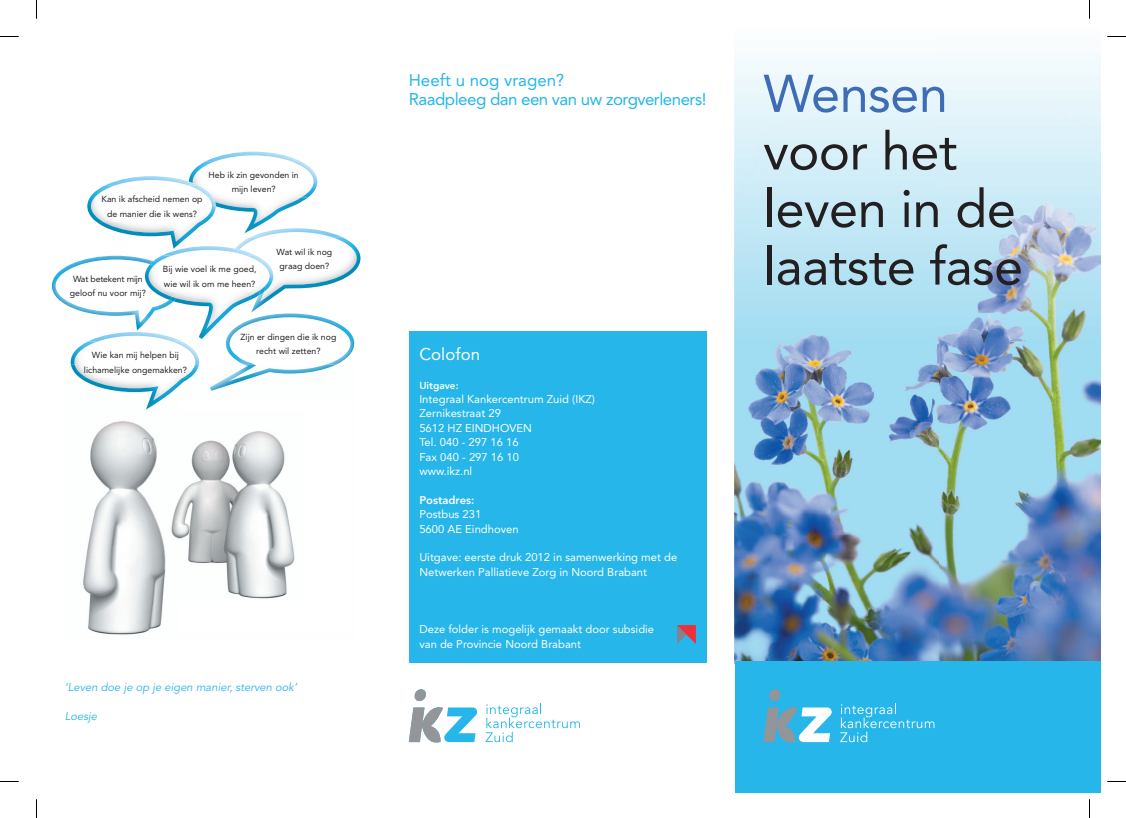
<style>
.page{position:relative;width:1126px;height:818px;background:#fff}
.page>*{position:absolute;margin:0;border:0;box-sizing:border-box;transform-origin:0 0}
.t1{font:52.5px/57.5px "Avenir";letter-spacing:-.01em;color:#231f20}
.t2{font:52.5px "Avenir";letter-spacing:-.01em;color:#3e6db5}
.t3{font:16.88px/18.8px "Avenir";letter-spacing:-.03em;color:#26b6ea}
.t4{font:16.88px "Avenir";color:#fff}
.t5{font:11.25px/14.4px "Avenir";color:#fff}
.t6{font:italic 11.25px "Avenir";color:#26b6ea}
.t7{font:800 11.25px "Avenir";color:#fff}
.t8{font:800 10px "Avenir";color:#fff}
.t9{font:8.75px/14.4px "Avenir";color:#231f20;text-align:center}
.t10{font:8.75px/14.4px "Avenir";letter-spacing:-.02em;color:#231f20;text-align:center}
</style>
<div class="page">
<img style="left:734px;top:53px;width:366px;height:610px">
<img style="left:206px;top:151px;width:94px;height:10px">
<img style="left:216px;top:197px;width:92px;height:36px">
<img style="left:291px;top:161px;width:26px;height:36px">
<img style="left:189px;top:161px;width:26px;height:21px">
<div style="left:734px;top:660px;width:365px;height:131px;background:#26b6ea"></div>
<svg style="left:840px;top:703px;width:94px;height:38px"></svg>
<svg style="left:763px;top:689px;width:68px;height:53px"></svg>
<svg style="left:485px;top:703px;width:95px;height:38px"></svg>
<svg style="left:409px;top:689px;width:68px;height:53px"></svg>
<div style="left:409px;top:331px;width:297px;height:331px;background:#26b6ea"></div>
<svg style="left:677px;top:625px;width:18px;height:18px"></svg>
<img style="left:70px;top:364px;width:267px;height:271px">
<img style="left:104px;top:176px;width:85px;height:10px">
<img style="left:97px;top:222px;width:109px;height:24px">
<img style="left:195px;top:186px;width:18px;height:11px">
<svg style="left:208px;top:197px;width:8px;height:9px"></svg>
<svg style="left:189px;top:182px;width:10px;height:6px"></svg>
<img style="left:199px;top:206px;width:17px;height:16px">
<img style="left:87px;top:186px;width:27px;height:36px">
<img style="left:249px;top:228px;width:94px;height:10px">
<img style="left:236px;top:238px;width:124px;height:69px">
<img style="left:52px;top:255px;width:109px;height:74px">
<img style="left:161px;top:300px;width:12px;height:9px">
<img style="left:171px;top:255px;width:86px;height:37px">
<img style="left:232px;top:255px;width:32px;height:34px">
<img style="left:171px;top:262px;width:9px;height:30px">
<img style="left:163px;top:246px;width:69px;height:9px">
<img style="left:247px;top:249px;width:9px;height:6px">
<svg style="left:232px;top:248px;width:15px;height:7px"></svg>
<img style="left:173px;top:292px;width:87px;height:47px">
<img style="left:154px;top:292px;width:15px;height:8px">
<svg style="left:169px;top:292px;width:10px;height:9px"></svg>
<img style="left:247px;top:255px;width:26px;height:21px">
<img style="left:264px;top:276px;width:9px;height:16px">
<svg style="left:257px;top:284px;width:9px;height:11px"></svg>
<img style="left:145px;top:255px;width:26px;height:37px">
<svg style="left:150px;top:261px;width:7px;height:4px"></svg>
<img style="left:87px;top:341px;width:96px;height:36px">
<img style="left:89px;top:332px;width:93px;height:9px">
<img style="left:80px;top:377px;width:110px;height:32px">
<img style="left:172px;top:341px;width:27px;height:23px">
<img style="left:183px;top:364px;width:16px;height:13px">
<img style="left:71px;top:341px;width:26px;height:23px">
<img style="left:71px;top:364px;width:16px;height:13px">
<img style="left:226px;top:313px;width:128px;height:51px">
<img style="left:210px;top:364px;width:125px;height:26px">
<svg style="left:0;top:36px;width:19px;height:1px"></svg>
<svg style="left:1107px;top:36px;width:18px;height:1px"></svg>
<svg style="left:36px;top:0;width:1px;height:19px"></svg>
<svg style="left:36px;top:799px;width:1px;height:18px"></svg>
<svg style="left:1089px;top:0;width:1px;height:19px"></svg>
<svg style="left:1089px;top:799px;width:1px;height:18px"></svg>
<p class="t9" style="left:209px;top:168px;width:92px">Heb ik zin gevonden in mijn leven?</p>
<p class="t9" style="left:102px;top:192px;width:103px">Kan ik afscheid nemen op de manier die ik wens?</p>
<p class="t10" style="left:70px;top:271px;width:78px">Wat betekent mijn geloof nu voor mij?</p>
<p class="t9" style="left:163px;top:262px;width:95px;text-align:left">Bij wie voel ik me goed, wie wil ik om me heen?</p>
<p class="t9" style="left:276px;top:244px;width:57px">Wat wil ik nog graag doen?</p>
<p class="t9" style="left:84px;top:348px;width:105px">Wie kan mij helpen bij lichamelijke ongemakken?</p>
<p class="t9" style="left:240px;top:329px;width:97px">Zijn er dingen die ik nog recht wil zetten?</p>
<p class="t6" style="left:65px;top:680px;width:233px">‘Leven doe je op je eigen manier, sterven ook’</p>
<p class="t6" style="left:65px;top:708px;width:34px">Loesje</p>
<h2 class="t3" style="left:409px;top:71px;width:299px">Heeft u nog vragen?<br>Raadpleeg dan een van uw zorgverleners!</h2>
<h2 class="t4" style="left:419px;top:344px;width:62px">Colofon</h2>
<p class="t8" style="left:419px;top:379px;width:41px">Uitgave:</p>
<p class="t5" style="left:419px;top:391px;width:177px">Integraal Kankercentrum Zuid (IKZ)<br>Zernikestraat 29<br>5612 HZ EINDHOVEN<br>Tel. 040 - 297 16 16<br>Fax 040 - 297 16 10<br>www.ikz.nl</p>
<p class="t7" style="left:419px;top:493px;width:57px">Postadres:</p>
<p class="t5" style="left:419px;top:506px;width:101px">Postbus 231<br>5600 AE Eindhoven</p>
<p class="t5" style="left:419px;top:550px;width:259px">Uitgave: eerste druk 2012 in samenwerking met de<br>Netwerken Palliatieve Zorg in Noord Brabant</p>
<p class="t5" style="left:419px;top:621px;width:236px">Deze folder is mogelijk gemaakt door subsidie van de Provincie Noord Brabant</p>
<h1 class="t2" style="left:763px;top:63px;width:186px">Wensen</h1>
<h1 class="t1" style="left:763px;top:122px;width:261px">voor het leven in de laatste fase</h1>
</div>
